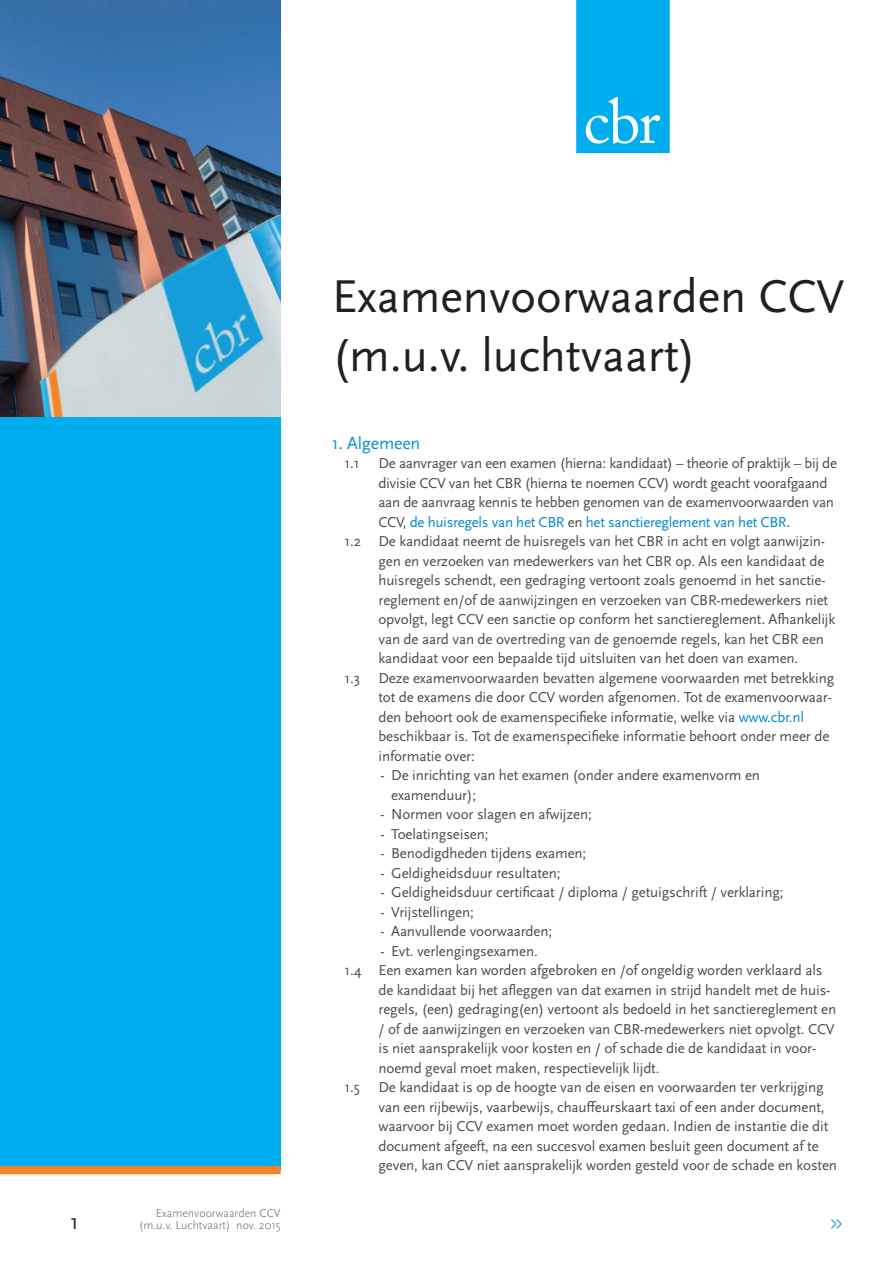
<style>
.page{position:relative;width:893px;height:1263px;background:#fff}
.page>*{position:absolute;margin:0;border:0;box-sizing:border-box;transform-origin:0 0}
.t1{font:48px/58.5px "Scala Sans Pro";color:#231f20}
.t2{font:22.5px "Scala Sans Pro";color:#231f20}
.t3{font:21.45px "Scala Sans Pro";color:#0089cc;scale:.45 1}
.t4{font:18px "Scala Sans Pro";letter-spacing:-.01em;color:#0694d2}
.t5{font:15px/19.5px "Scala Sans Pro";letter-spacing:-.01em;color:#4b4c4d}
.t6{font:15px "Scala Sans Pro";letter-spacing:-.02em;color:#0089cc}
.t7{font:300 12px/12px "Scala Sans Pro";color:#636366;text-align:right}
.s1{color:#4b4c4d}
.s2{color:#0089cc}
</style>
<div class="page">
<div style="left:0;top:416px;width:281px;height:754px;background:#00aeef"></div>
<div style="left:0;top:1166px;width:281px;height:8px;background:#f5842a"></div>
<svg style="left:576px;top:0;width:94px;height:153px;background:#0fb2ef"></svg>
<img style="left:0;top:0;width:281px;height:416px">
<h2 class="t2" style="left:70px;top:1206px;width:10px">1</h2>
<h1 class="t1" style="left:332px;top:265px;width:514px">Examenvoorwaarden CCV (m.u.v. luchtvaart)</h1>
<p class="t4" style="left:332px;top:431px;width:90px">1. Algemeen</p>
<p class="t5" style="left:344px;top:453px;width:17px">1.1</p>
<p class="t5" style="left:378px;top:453px;width:460px">De aanvrager van een examen (hierna: kandidaat) – theorie of praktijk – bij de</p>
<p class="t5" style="left:378px;top:472px;width:451px">divisie CCV van het CBR (hierna te noemen CCV) wordt geacht voorafgaand</p>
<p class="t5" style="left:378px;top:492px;width:457px">aan de aanvraag kennis te hebben genomen van de examenvoorwaarden van</p>
<p class="t6" style="left:378px;top:512px;width:413px"><span class="s1">CCV,</span> de huisregels van het CBR <span class="s1">en</span> het sanctiereglement van het CBR<span class="s1">.</span></p>
<p class="t5" style="left:344px;top:531px;width:482px">1.2 De kandidaat neemt de huisregels van het CBR in acht en volgt aanwijzin-</p>
<p class="t5" style="left:378px;top:550px;width:447px">gen en verzoeken van medewerkers van het CBR op. Als een kandidaat de</p>
<p class="t5" style="left:378px;top:570px;width:449px">huisregels schendt, een gedraging vertoont zoals genoemd in het sanctie-</p>
<p class="t5" style="left:378px;top:589px;width:451px">reglement en/of de aanwijzingen en verzoeken van CBR-medewerkers niet</p>
<p class="t5" style="left:378px;top:609px;width:458px">opvolgt, legt CCV een sanctie op conform het sanctiereglement. Afhankelijk</p>
<p class="t5" style="left:378px;top:628px;width:447px">van de aard van de overtreding van de genoemde regels, kan het CBR een</p>
<p class="t5" style="left:378px;top:648px;width:421px">kandidaat voor een bepaalde tijd uitsluiten van het doen van examen.</p>
<p class="t5" style="left:344px;top:667px;width:491px">1.3 Deze examenvoorwaarden bevatten algemene voorwaarden met betrekking</p>
<p class="t5" style="left:378px;top:687px;width:455px">tot de examens die door CCV worden afgenomen. Tot de examenvoorwaar-</p>
<p class="t5" style="left:378px;top:706px;width:427px">den behoort ook de examenspecifieke informatie, welke via <span class="s2">www.cbr.nl</span></p>
<p class="t5" style="left:378px;top:726px;width:452px">beschikbaar is. Tot de examenspecifieke informatie behoort onder meer de</p>
<p class="t5" style="left:378px;top:745px;width:98px">informatie over:</p>
<p class="t5" style="left:391px;top:765px;width:370px;text-indent:-11px">- De inrichting van het examen (onder andere examenvorm en examenduur);</p>
<p class="t5" style="left:381px;top:804px;width:213px">- Normen voor slagen en afwijzen;</p>
<p class="t5" style="left:381px;top:823px;width:109px">- Toelatingseisen;</p>
<p class="t5" style="left:381px;top:843px;width:207px">- Benodigdheden tijdens examen;</p>
<p class="t5" style="left:381px;top:862px;width:181px">- Geldigheidsduur resultaten;</p>
<p class="t5" style="left:381px;top:882px;width:404px">- Geldigheidsduur certificaat / diploma / getuigschrift / verklaring;</p>
<p class="t5" style="left:381px;top:901px;width:95px">- Vrijstellingen;</p>
<p class="t5" style="left:381px;top:921px;width:173px">- Aanvullende voorwaarden;</p>
<p class="t5" style="left:381px;top:940px;width:159px">- Evt. verlengingsexamen.</p>
<p class="t5" style="left:344px;top:960px;width:479px">1.4 Een examen kan worden afgebroken en /of ongeldig worden verklaard als</p>
<p class="t5" style="left:378px;top:979px;width:452px">de kandidaat bij het afleggen van dat examen in strijd handelt met de huis-</p>
<p class="t5" style="left:378px;top:999px;width:459px">regels, (een) gedraging(en) vertoont als bedoeld in het sanctiereglement en</p>
<p class="t5" style="left:378px;top:1018px;width:458px">/ of de aanwijzingen en verzoeken van CBR-medewerkers niet opvolgt. CCV</p>
<p class="t5" style="left:378px;top:1038px;width:439px">is niet aansprakelijk voor kosten en / of schade die de kandidaat in voor-</p>
<p class="t5" style="left:378px;top:1057px;width:283px">noemd geval moet maken, respectievelijk lijdt.</p>
<p class="t5" style="left:344px;top:1077px;width:481px">1.5 De kandidaat is op de hoogte van de eisen en voorwaarden ter verkrijging</p>
<p class="t5" style="left:378px;top:1096px;width:448px">van een rijbewijs, vaarbewijs, chauffeurskaart taxi of een ander document,</p>
<p class="t5" style="left:378px;top:1116px;width:451px">waarvoor bij CCV examen moet worden gedaan. Indien de instantie die dit</p>
<p class="t5" style="left:378px;top:1135px;width:442px">document afgeeft, na een succesvol examen besluit geen document af te</p>
<p class="t5" style="left:378px;top:1155px;width:460px">geven, kan CCV niet aansprakelijk worden gesteld voor de schade en kosten</p>
<p class="t7" style="left:139px;top:1206px;width:143px">Examenvoorwaarden CCV (m.u.v. Luchtvaart) nov. 2015</p>
<h3 class="t3" style="left:831px;top:1207px;width:25px">&gt;&gt;</h3>
</div>
